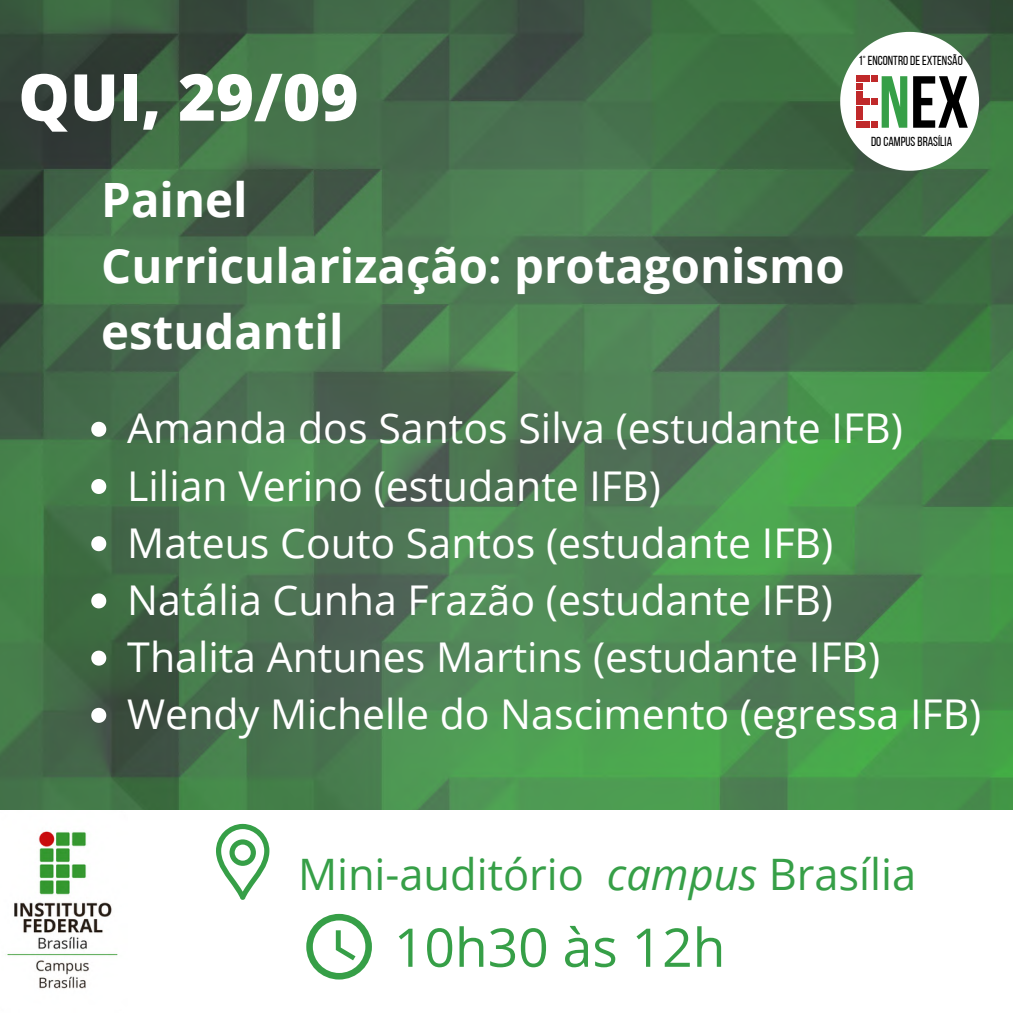
<style>
.page{position:relative;width:1013px;height:1013px;background:#fff}
.page>*{position:absolute;margin:0;border:0;box-sizing:border-box;transform-origin:0 0}
.t1{font:73.5px "Bebas Neue Cyrillic";color:#000}
.t2{font:800 64.75px "Open Sans";color:#fff}
.t3{font:53.38px "Open Sans";color:#369f47}
.t4{font:700 47.25px/66.1px "Open Sans";color:#fff}
.t5{font:43.38px "Open Sans";color:#369f47}
.t6{font:41px/57.2px "Open Sans";color:#fff}
.t7{font:13.12px "Bebas Neue";color:#000}
.s1{color:#369f47}
.s2{font-style:italic}
</style>
<div class="page">
<img style="left:0;top:0;width:1012px;height:810px">
<svg style="left:216px;top:823px;width:53px;height:76px"></svg>
<svg style="left:306px;top:913px;width:66px;height:66px"></svg>
<svg style="left:91px;top:422px;width:15px;height:15px"></svg>
<svg style="left:91px;top:479px;width:15px;height:15px"></svg>
<svg style="left:91px;top:536px;width:15px;height:15px"></svg>
<svg style="left:91px;top:593px;width:15px;height:15px"></svg>
<svg style="left:91px;top:650px;width:15px;height:15px"></svg>
<svg style="left:91px;top:708px;width:15px;height:15px"></svg>
<svg style="left:840px;top:32px;width:139px;height:139px"></svg>
<div style="left:855px;top:99px;width:7px;height:6px;background:#c0292a"></div>
<div style="left:863px;top:121px;width:7px;height:7px;background:#c0292a"></div>
<div style="left:871px;top:121px;width:6px;height:7px;background:#c0292a"></div>
<div style="left:855px;top:121px;width:7px;height:7px;background:#c0292a"></div>
<img style="left:7px;top:831px;width:111px;height:158px">
<h2 class="t2" style="left:18px;top:51px;width:342px">QUI, 29/09</h2>
<p class="t4" style="left:101px;top:166px;width:745px">Painel<br>Curricularização: protagonismo estudantil</p>
<p class="t7" style="left:858px;top:55px;width:106px">1° ENCONTRODEEXTENSÃO</p>
<h1 class="t1" style="left:878px;top:73px;width:92px"><span class="s1">N</span>EX</h1>
<p class="t7" style="left:871px;top:136px;width:83px">DOCAMPUSBRASÍLIA</p>
<p class="t6" style="left:127px;top:399px;width:855px">Amanda dos Santos Silva (estudante IFB)<br>Lilian Verino (estudante IFB)<br>Mateus Couto Santos (estudante IFB)<br>Natália Cunha Frazão (estudante IFB)<br>Thalita Antunes Martins (estudante IFB)<br>Wendy Michelle do Nascimento (egressa IFB)</p>
<p class="t5" style="left:298px;top:843px;width:619px">Mini-auditório <span class="s2">campus</span> Brasília</p>
<h3 class="t3" style="left:394px;top:909px;width:333px">10h30 às 12h</h3>
</div>
